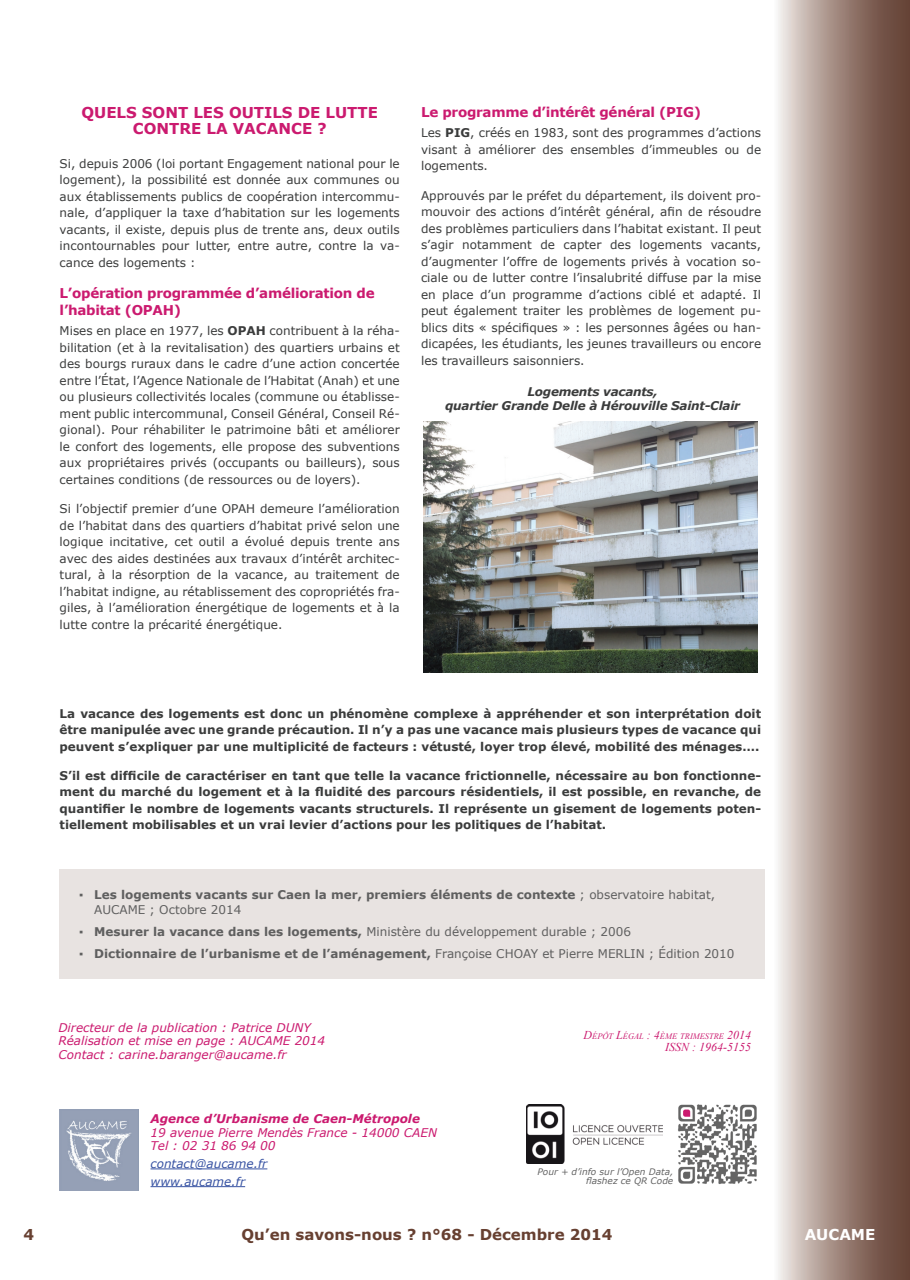
<style>
.page{position:relative;width:910px;height:1280px;background:#fff}
.page>*{position:absolute;margin:0;border:0;box-sizing:border-box;transform-origin:0 0}
.t1{font:700 15px/16.5px "Verdana";color:#cb1a6f;text-align:center}
.t2{font:700 15px "Verdana";color:#674031}
.t3{font:700 15px "Verdana";color:#fff}
.t4{font:700 13.5px/16.5px "Verdana";letter-spacing:-.02em;color:#cb1a6f}
.t5{font:12px/16.5px "Verdana";color:#3b3c3c;text-align:justify}
.t6{font:700 12px/16.5px "Verdana";color:#3b3c3c;text-align:justify}
.t7{font:700 12px/15px "Verdana";color:#5f5f5f}
.t8{font:italic 12px/13.5px "Verdana";color:#cb1a6f}
.t9{font:12px "Verdana";color:#5f5f5f}
.t10{font:italic 700 12px/13.5px "Verdana";letter-spacing:-.02em;color:#3b3c3c;text-align:center}
.t11{font:italic 700 12px "Verdana";color:#cb1a6f}
.t12{font:italic 12px/17.7px "Verdana";color:#3853a3}
.t13{font:italic 12px "Times New Roman";color:#cb1a6f}
.t14{font:italic 9px/9px "Verdana";color:#646464;text-align:right}
.t15{font:italic 8.4px "Times New Roman";color:#cb1a6f}
.s1{font-weight:700}
.s2{font-weight:400}
.s3{font-size:12px}
</style>
<div class="page">
<img style="left:778px;top:0;width:132px;height:1280px">
<hr style="left:151px;top:1168px;width:116px;height:1px;background:#3853a3">
<hr style="left:151px;top:1186px;width:94px;height:1px;background:#3853a3">
<img style="left:60px;top:1109px;width:78px;height:81px">
<img style="left:526px;top:1104px;width:137px;height:59px">
<img style="left:678px;top:1104px;width:79px;height:80px">
<div style="left:59px;top:870px;width:706px;height:109px;background:#e8e3e1"></div>
<img style="left:423px;top:421px;width:335px;height:251px">
<p class="t1" style="left:81px;top:104px;width:298px">QUELS SONT LES OUTILS DE LUTTE<br>CONTRE LA VACANCE ?</p>
<p class="t5" style="left:60px;top:155px;width:342px">Si, depuis 2006 (loi portant Engagement national pour le logement), la possibilité est donnée aux communes ou aux établissements publics de coopération intercommu&shy;nale, d’appliquer la taxe d’habitation sur les logements vacants, il existe, depuis plus de trente ans, deux outils incontournables pour lutter, entre autre, contre la va&shy;cance des logements :</p>
<p class="t4" style="left:60px;top:285px;width:316px">L’opération programmée d’amélioration de l’habitat (OPAH)</p>
<p class="t5" style="left:60px;top:323px;width:342px">Mises en place en 1977, les <span class="s1">OPAH</span> contribuent à la réha&shy;bilitation (et à la revitalisation) des quartiers urbains et des bourgs ruraux dans le cadre d’une action concertée entre l’État, l’Agence Nationale de l’Habitat (Anah) et une ou plusieurs collectivités locales (commune ou établisse&shy;ment public intercommunal, Conseil Général, Conseil Ré&shy;gional). Pour réhabiliter le patrimoine bâti et améliorer le confort des logements, elle propose des subventions aux propriétaires privés (occupants ou bailleurs), sous certaines conditions (de ressources ou de loyers).</p>
<p class="t5" style="left:60px;top:500px;width:342px">Si l’objectif premier d’une OPAH demeure l’amélioration de l’habitat dans des quartiers d’habitat privé selon une logique incitative, cet outil a évolué depuis trente ans avec des aides destinées aux travaux d’intérêt architec&shy;tural, à la résorption de la vacance, au traitement de l’habitat indigne, au rétablissement des copropriétés fra&shy;giles, à l’amélioration énergétique de logements et à la lutte contre la précarité énergétique.</p>
<p class="t4" style="left:421px;top:103px;width:281px">Le programme d’intérêt général (PIG)</p>
<p class="t5" style="left:421px;top:125px;width:342px">Les <span class="s1">PIG</span>, créés en 1983, sont des programmes d’actions visant à améliorer des ensembles d’immeubles ou de logements.</p>
<p class="t5" style="left:421px;top:187px;width:342px">Approuvés par le préfet du département, ils doivent pro&shy;mouvoir des actions d’intérêt général, afin de résoudre des problèmes particuliers dans l’habitat existant. Il peut s’agir notamment de capter des logements vacants, d’augmenter l’offre de logements privés à vocation so&shy;ciale ou de lutter contre l’insalubrité diffuse par la mise en place d’un programme d’actions ciblé et adapté. Il peut également traiter les problèmes de logement pu&shy;blics dits « spécifiques » : les personnes âgées ou han&shy;dicapées, les étudiants, les jeunes travailleurs ou encore les travailleurs saisonniers.</p>
<p class="t10" style="left:445px;top:385px;width:296px">Logements vacants,<br>quartier Grande Delle à Hérouville Saint-Clair</p>
<p class="t6" style="left:60px;top:705px;width:703px">La vacance des logements est donc un phénomène complexe à appréhender et son interprétation doit être manipulée avec une grande précaution. Il n’y a pas une vacance mais plusieurs types de vacance qui peuvent s’expliquer par une multiplicité de facteurs : vétusté, loyer trop élevé, mobilité des ménages….</p>
<p class="t6" style="left:60px;top:767px;width:703px">S’il est difficile de caractériser en tant que telle la vacance frictionnelle, nécessaire au bon fonctionne&shy;ment du marché du logement et à la fluidité des parcours résidentiels, il est possible, en revanche, de quantifier le nombre de logements vacants structurels. Il représente un gisement de logements poten&shy;tiellement mobilisables et un vrai levier d’actions pour les politiques de l’habitat.</p>
<p class="t7" style="left:94px;top:887px;width:622px;text-indent:-15px">▪ Les logements vacants sur Caen la mer, premiers éléments de contexte <span class="s2">; observatoire habitat,<br>AUCAME ; Octobre 2014</span></p>
<p class="t9" style="left:79px;top:924px;width:553px"><span class="s1">▪ Mesurer la vacance dans les logements,</span> Ministère du développement durable ; 2006</p>
<p class="t7" style="left:79px;top:946px;width:657px">▪ Dictionnaire de l’urbanisme et de l’aménagement, <span class="s2">Françoise CHOAY et Pierre MERLIN ; Édition 2010</span></p>
<p class="t8" style="left:58px;top:1020px;width:268px">Directeur de la publication : Patrice DUNY<br>Réalisation et mise en page : AUCAME 2014<br>Contact : carine.baranger@aucame.fr</p>
<p class="t15" style="left:584px;top:1030px;width:169px"><span class="s3">D</span>ÉPÔT <span class="s3">L</span>ÉGAL <span class="s3">: 4</span>ÈME TRIMESTRE <span class="s3">2014</span></p>
<p class="t13" style="left:665px;top:1038px;width:87px">ISSN : 1964-5155</p>
<p class="t11" style="left:151px;top:1110px;width:271px">Agence d’Urbanisme de Caen-Métropole</p>
<p class="t8" style="left:151px;top:1125px;width:288px">19 avenue Pierre Mendès France - 14000 CAEN<br>Tel : 02 31 86 94 00</p>
<p class="t12" style="left:151px;top:1154px;width:118px">contact@aucame.fr www.aucame.fr</p>
<p class="t14" style="left:537px;top:1167px;width:137px">Pour + d’info sur l’Open Data, flashez ce QR Code</p>
<p class="t2" style="left:23px;top:1223px;width:12px">4</p>
<p class="t2" style="left:241px;top:1223px;width:373px">Qu’en savons-nous ? n°68 - Décembre 2014</p>
<p class="t3" style="left:805px;top:1223px;width:72px">AUCAME</p>
</div>
